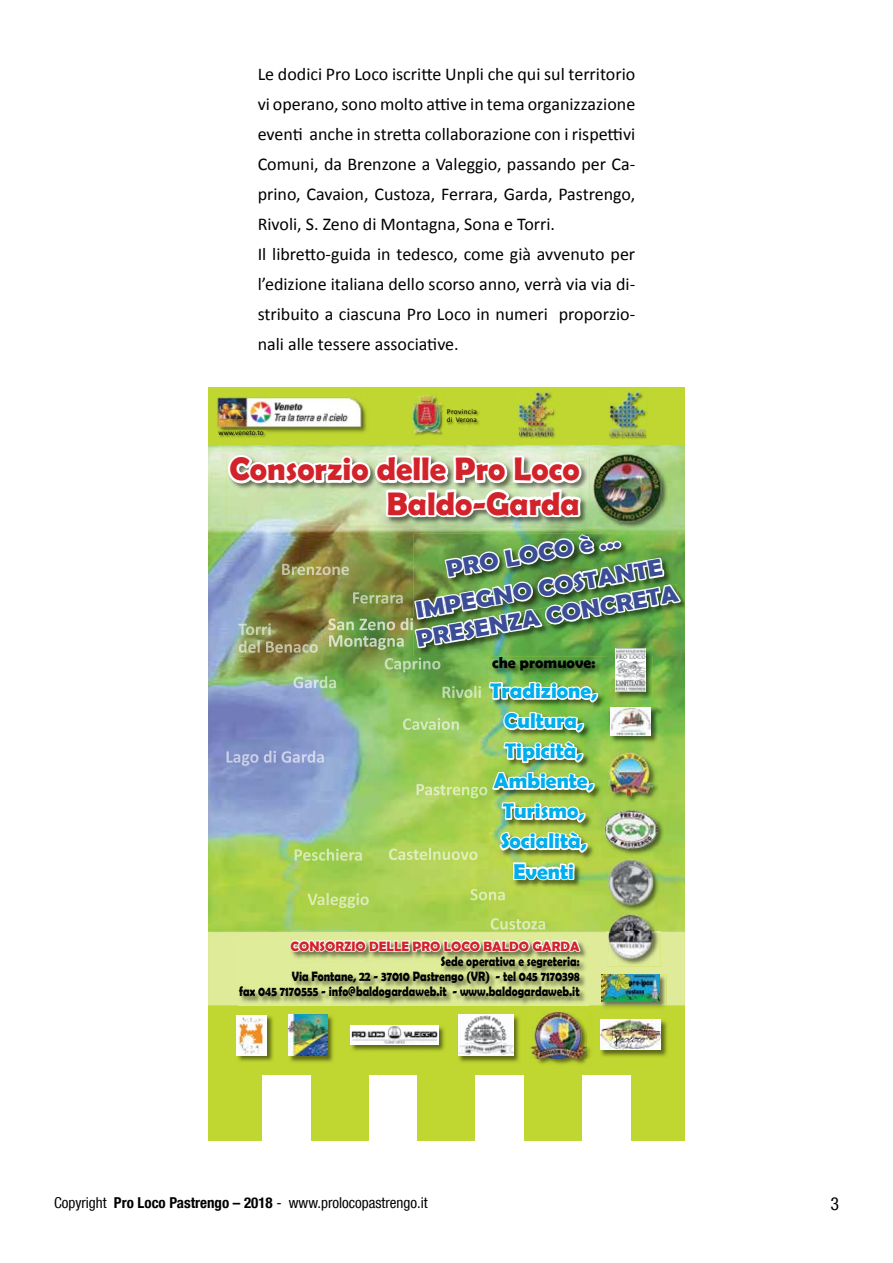
<style>
.page{position:relative;width:893px;height:1263px;background:#fff}
.page>*{position:absolute;margin:0;border:0;box-sizing:border-box;transform-origin:0 0}
.t1{font:700 32.7px/34.2px "Berlin Sans FB Demi";color:#d2232a;text-align:right}
.t2{font:700 23.55px/35.4px "Berlin Sans FB Demi";color:#3b4d96;text-align:center;scale:1.1 1}
.t3{font:700 21.45px/30px "Berlin Sans FB Demi";color:#00aeef;text-align:center}
.t4{font:18px/30px "Calibri";color:#000}
.t5{font:condensed 18px "Helvetica Neue LT Com";color:#000}
.t6{font:700 15.9px "Berlin Sans FB Demi";color:#000}
.t7{font:condensed 15px "Helvetica Neue LT Com";color:#000}
.t8{font:700 13.65px/15.1px "Berlin Sans FB Demi";color:#000;text-align:right;scale:.83 1}
.t9{font:700 13.65px "Berlin Sans FB Demi";color:#d2232a}
.t10{font:7.35px/8.9px "Calibri";letter-spacing:.04em;color:#000}
.t11{font:7.35px "Calibri";color:#000}
.s1{font-weight:700}
</style>
<div class="page">
<div style="left:208px;top:387px;width:477px;height:688px;background:#bfd730"></div>
<img style="left:208px;top:445px;width:477px;height:474px">
<div style="left:208px;top:1075px;width:54px;height:66px;background:#bfd730"></div>
<div style="left:311px;top:1075px;width:57px;height:66px;background:#bfd730"></div>
<div style="left:418px;top:1075px;width:57px;height:66px;background:#bfd730"></div>
<div style="left:525px;top:1075px;width:57px;height:66px;background:#bfd730"></div>
<div style="left:631px;top:1075px;width:54px;height:66px;background:#bfd730"></div>
<img style="left:217px;top:397px;width:8px;height:31px">
<img style="left:219px;top:431px;width:6px;height:6px">
<img style="left:488px;top:882px;width:117px;height:6px">
<img style="left:308px;top:893px;width:61px;height:15px">
<img style="left:470px;top:889px;width:35px;height:11px">
<img style="left:491px;top:918px;width:54px;height:1px">
<img style="left:537px;top:1042px;width:54px;height:23px">
<img style="left:530px;top:1042px;width:56px;height:17px">
<img style="left:607px;top:882px;width:53px;height:37px">
<svg style="left:208px;top:919px;width:477px;height:123px"></svg>
<img style="left:608px;top:914px;width:45px;height:45px">
<img style="left:608px;top:932px;width:45px;height:1px">
<img style="left:288px;top:1014px;width:47px;height:48px">
<img style="left:288px;top:1015px;width:39px;height:41px">
<img style="left:351px;top:1025px;width:95px;height:26px">
<img style="left:350px;top:1025px;width:88px;height:20px">
<img style="left:236px;top:1015px;width:38px;height:47px">
<div style="left:237px;top:1015px;width:30px;height:40px;background:#fff"></div>
<img style="left:237px;top:1016px;width:27px;height:38px">
<img style="left:600px;top:1019px;width:68px;height:38px">
<img style="left:600px;top:1020px;width:61px;height:30px">
<img style="left:458px;top:1014px;width:63px;height:48px">
<img style="left:458px;top:1015px;width:55px;height:41px">
<img style="left:601px;top:974px;width:66px;height:35px">
<img style="left:601px;top:974px;width:59px;height:27px">
<img style="left:607px;top:882px;width:48px;height:24px">
<img style="left:225px;top:391px;width:460px;height:491px">
<img style="left:329px;top:635px;width:75px;height:15px">
<p class="t4" style="left:258px;top:59px;width:379px">Le dodici Pro Loco iscritte Unpli che qui sul territorio vi operano, sono molto attive in tema organizzazione eventi anche in stretta collaborazione con i rispettivi Comuni, da Brenzone a Valeggio, passando per Ca&shy;prino, Cavaion, Custoza, Ferrara, Garda, Pastrengo, Rivoli, S. Zeno di Montagna, Sona e Torri.<br>Il libretto-guida in tedesco, come già avvenuto per l’edizione italiana dello scorso anno, verrà via via di&shy;stribuito a ciascuna Pro Loco in numeri proporzio&shy;nali alle tessere associative.</p>
<p class="t11" style="left:218px;top:428px;width:47px">www.veneto.to</p>
<p class="t10" style="left:447px;top:406px;width:31px">Provincia di Verona</p>
<h1 class="t1" style="left:230px;top:451px;width:352px">Consorzio delle Pro Loco<br>Baldo-Garda</h1>
<h2 class="t2" style="left:407px;top:558px;width:229px;rotate:-10deg">PRO LOCO è …<br>IMPEGNO COSTANTE</h2>
<h2 class="t2" style="left:413px;top:621px;width:243px;rotate:-10deg">PRESENZA CONCRETA</h2>
<p class="t6" style="left:492px;top:653px;width:105px">che promuove:</p>
<p class="t3" style="left:490px;top:675px;width:108px">Tradizione,<br>Cultura,<br>Tipicità,<br>Ambiente,<br>Turismo,<br>Socialità,<br>Eventi</p>
<p class="t9" style="left:291px;top:938px;width:290px">CONSORZIO DELLE PRO LOCO BALDO GARDA</p>
<p class="t8" style="left:239px;top:953px;width:412px">Sede operativa e segreteria:<br>Via Fontane, 22 - 37010 Pastrengo (VR) - tel 045 7170398<br>fax 045 7170555 - info@baldogardaweb.it - www.baldogardaweb.it</p>
<p class="t7" style="left:54px;top:1193px;width:375px">Copyright <span class="s1">Pro Loco Pastrengo – 2018</span> - www.prolocopastrengo.it</p>
<p class="t5" style="left:830px;top:1193px;width:10px">3</p>
</div>
